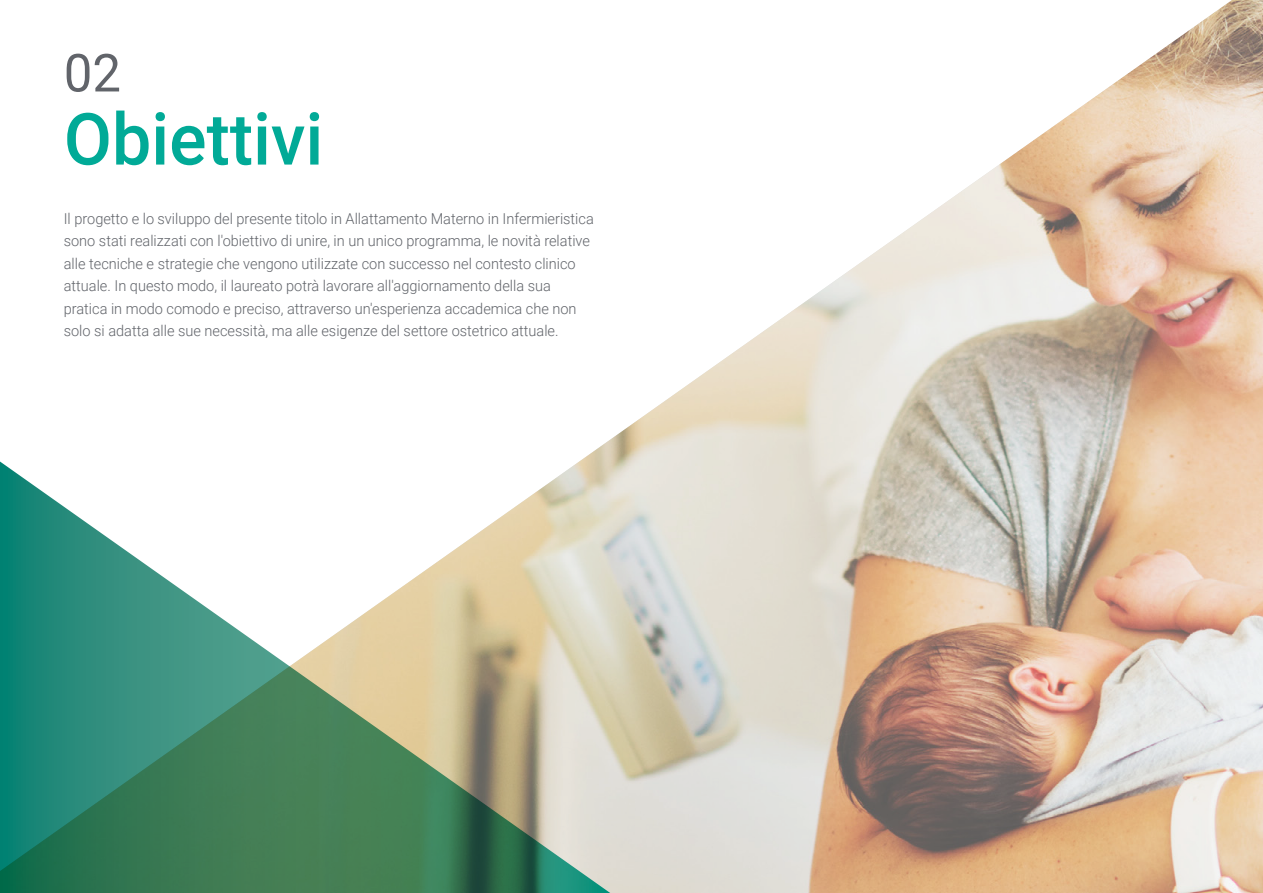
<style>
.page{position:relative;width:1263px;height:893px;background:#fff}
.page>*{position:absolute;margin:0;border:0;box-sizing:border-box;transform-origin:0 0}
.t1{font:500 72px "Roboto";color:#01aa97}
.t2{font:52.5px "Roboto";color:#61646a}
.t3{font:300 15px/22.5px "Roboto";color:#61646a}
</style>
<div class="page">
<img style="left:601px;top:0;width:662px;height:893px">
<svg style="left:0;top:446px;width:640px;height:447px"></svg>
<h2 class="t2" style="left:64px;top:36px;width:59px">02</h2>
<h1 class="t1" style="left:64px;top:89px;width:261px">Obiettivi</h1>
<p class="t3" style="left:64px;top:207px;width:532px">Il progetto e lo sviluppo del presente titolo in Allattamento Materno in Infermieristica sono stati realizzati con l'obiettivo di unire, in un unico programma, le novità relative alle tecniche e strategie che vengono utilizzate con successo nel contesto clinico attuale. In questo modo, il laureato potrà lavorare all'aggiornamento della sua pratica in modo comodo e preciso, attraverso un'esperienza accademica che non solo si adatta alle sue necessità, ma alle esigenze del settore ostetrico attuale.</p>
</div>
